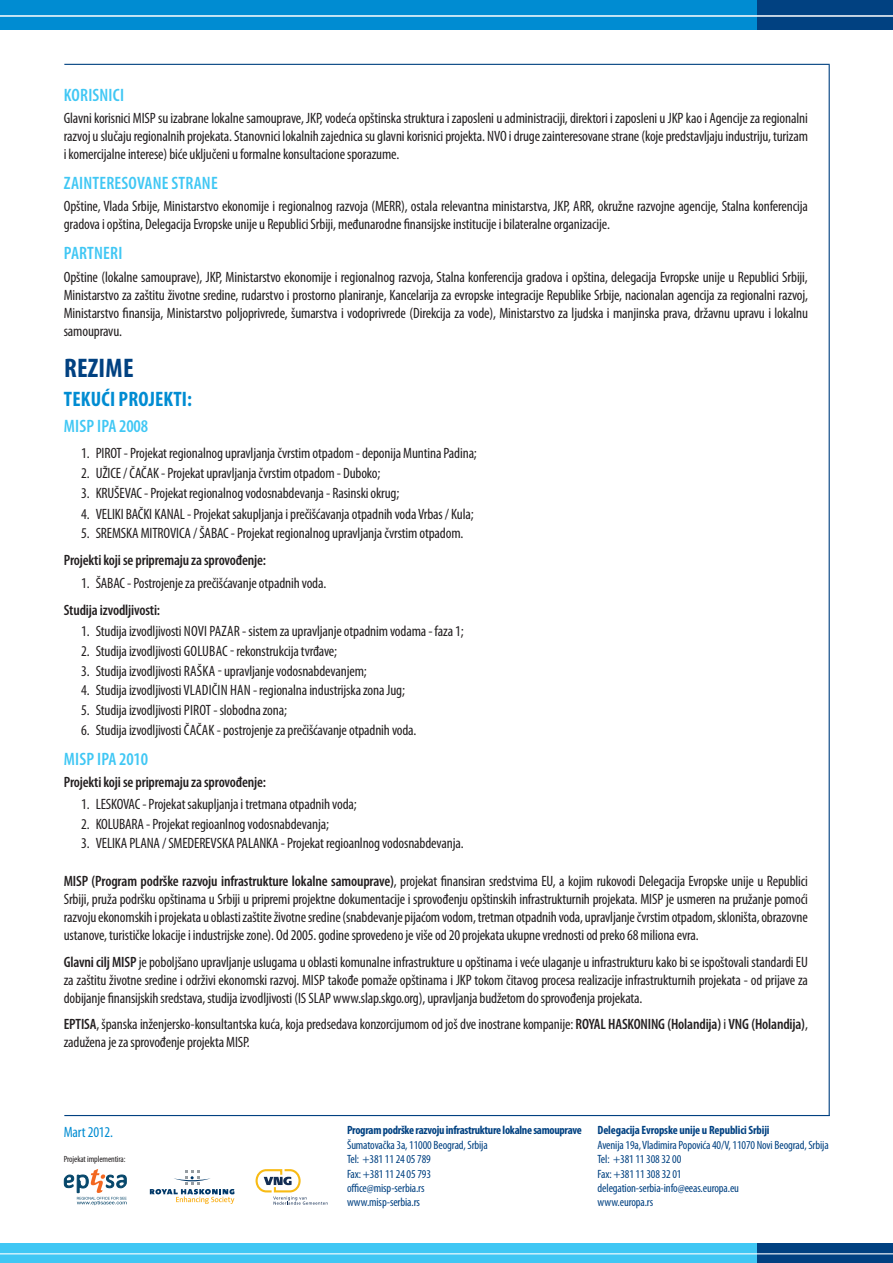
<style>
.page{position:relative;width:893px;height:1263px;background:#fff}
.page>*{position:absolute;margin:0;border:0;box-sizing:border-box;transform-origin:0 0}
.t1{font:700 condensed 27px "Myriad Pro";color:#014181}
.t2{font:700 condensed 21px "Myriad Pro";color:#008cd2}
.t3{font:600 condensed 18px "Myriad Pro";letter-spacing:.01em;color:#40c7f4}
.t4{font:condensed 15px/18px "Myriad Pro";letter-spacing:-.01em;color:#231f20;text-align:justify}
.t5{font:600 condensed 15px "Myriad Pro";letter-spacing:-.01em;color:#231f20}
.t6{font:condensed 15px "Myriad Pro";letter-spacing:-.01em;color:#008cd2}
.t7{font:condensed 12px/14.4px "Myriad Pro";letter-spacing:-.01em;color:#014181}
.t8{font:700 condensed 12px "Myriad Pro";letter-spacing:-.025em;color:#014181}
.t9{font:condensed 9px "Myriad Pro";letter-spacing:-.01em;color:#231f20}
.s1{font-weight:600}
.s2{font-weight:400}
</style>
<div class="page">
<hr style="left:64px;top:1115px;width:766px;height:1px;background:#014181">
<svg style="left:64px;top:1169px;width:63px;height:36px"></svg>
<svg style="left:150px;top:1170px;width:84px;height:33px"></svg>
<svg style="left:255px;top:1169px;width:73px;height:36px"></svg>
<div style="left:0;top:0;width:893px;height:30px;background:#008cd2"></div>
<div style="left:758px;top:0;width:135px;height:30px;background:#014181"></div>
<hr style="left:0;top:15px;width:893px;height:2px;background:#fff">
<div style="left:0;top:1243px;width:893px;height:20px;background:#40c7f4"></div>
<div style="left:758px;top:1243px;width:135px;height:20px;background:#014181"></div>
<hr style="left:0;top:1253px;width:893px;height:1px;background:#fff">
<hr style="left:829px;top:65px;width:1px;height:1051px;background:#014181">
<hr style="left:64px;top:64px;width:766px;height:1px;background:#014181">
<p class="t3" style="left:64px;top:85px;width:59px">KORISNICI</p>
<p class="t4" style="left:64px;top:109px;width:746px">Glavni korisnici MISP su izabrane lokalne samouprave, JKP, vodeća opštinska struktura i zaposleni u administraciji, direktori i zaposleni u JKP kao i Agencije za regionalni razvoj u slučaju regionalnih projekata. Stanovnici lokalnih zajednica su glavni korisnici projekta. NVO i druge zainteresovane strane (koje predstavljaju industriju, turizam i komercijalne interese) biće uključeni u formalne konsultacione sporazume.</p>
<p class="t3" style="left:64px;top:173px;width:15px">ZAINTE</p>
<p class="t3" style="left:106px;top:173px;width:31px">RESOVANE</p>
<p class="t3" style="left:172px;top:173px;width:31px">STRANE</p>
<p class="t4" style="left:64px;top:197px;width:746px">Opštine, Vlada Srbije, Ministarstvo ekonomije i regionalnog razvoja (MERR), ostala relevantna ministarstva, JKP, ARR, okružne razvojne agencije, Stalna konferencija gradova i opština, Delegacija Evropske unije u Republici Srbiji, međunarodne finansijske institucije i bilateralne organizacije.</p>
<p class="t3" style="left:64px;top:244px;width:60px">Partneri</p>
<p class="t4" style="left:64px;top:267px;width:746px">Opštine (lokalne samouprave), JKP, Ministarstvo ekonomije i regionalnog razvoja, Stalna konferencija gradova i opština, delegacija Evropske unije u Republici Srbiji, Ministarstvo za zaštitu životne sredine, rudarstvo i prostorno planiranje, Kancelarija za evropske integracije Republike Srbije, nacionalan agencija za regionalni razvoj, Ministarstvo finansija, Ministarstvo poljoprivrede, šumarstva i vodoprivrede (Direkcija za vode), Ministarstvo za ljudska i manjinska prava, državnu upravu i lokalnu samoupravu.</p>
<h1 class="t1" style="left:64px;top:351px;width:25px">Rezime</h1>
<h2 class="t2" style="left:64px;top:386px;width:64px">Tekući projekti</h2>
<h2 class="t2" style="left:187px;top:386px;width:6px">:</h2>
<p class="t3" style="left:64px;top:416px;width:86px">MISP IPA 2008</p>
<p class="t4" style="left:81px;top:444px;width:397px">1. PIROT - Projekat regionalnog upravljanja čvrstim otpadom - deponija Muntina Padina;</p>
<p class="t4" style="left:81px;top:464px;width:301px">2. UŽICE / ČAČAK - Projekat upravljanja čvrstim otpadom - Duboko;</p>
<p class="t4" style="left:81px;top:484px;width:320px">3. KRUŠEVAC - Projekat regionalnog vodosnabdevanja - Rasinski okrug;</p>
<p class="t4" style="left:81px;top:504px;width:394px">4. VELIKI BAČKI KANAL - Projekat sakupljanja i prečišćavanja otpadnih voda Vrbas / Kula;</p>
<p class="t4" style="left:81px;top:524px;width:384px">5. SREMSKA MITROVICA / ŠABAC - Projekat regionalnog upravljanja čvrstim otpadom.</p>
<p class="t5" style="left:64px;top:552px;width:204px">Projekti koji se pripremaju za sprovođenje:</p>
<p class="t4" style="left:81px;top:574px;width:247px">1. ŠABAC - Postrojenje za prečišćavanje otpadnih voda.</p>
<p class="t5" style="left:64px;top:601px;width:98px">Studija izvodljivosti:</p>
<p class="t4" style="left:81px;top:622px;width:384px">1. Studija izvodljivosti Novi Pazar - sistem za upravljanje otpadnim vodama - faza 1;</p>
<p class="t4" style="left:81px;top:642px;width:117px">2. Studija izvodljivosti Golubac</p>
<p class="t4" style="left:230px;top:642px;width:109px">- rekonstrukcija tvrđave;</p>
<p class="t4" style="left:81px;top:661px;width:117px">3. Studija izvodljivosti Raška</p>
<p class="t4" style="left:218px;top:661px;width:150px">- upravljanje vodosnabdevanjem;</p>
<p class="t4" style="left:81px;top:681px;width:115px">4. Studija izvodljivosti Vladičin</p>
<p class="t4" style="left:230px;top:681px;width:176px">Han - regionalna industrijska zona Jug;</p>
<p class="t4" style="left:81px;top:701px;width:207px">5. Studija izvodljivosti Pirot - slobodna zona;</p>
<p class="t4" style="left:81px;top:721px;width:116px">6. Studija izvodljivosti Čačak</p>
<p class="t4" style="left:217px;top:721px;width:201px">- postrojenje za prečišćavanje otpadnih voda.</p>
<p class="t3" style="left:64px;top:749px;width:86px">MISP IPA 2010</p>
<p class="t5" style="left:64px;top:774px;width:204px">Projekti koji se pripremaju za sprovođenje:</p>
<p class="t4" style="left:81px;top:795px;width:277px">1. LESKOVAC - Projekat sakupljanja i tretmana otpadnih voda;</p>
<p class="t4" style="left:81px;top:814px;width:249px">2. KOLUBARA - Projekat regioanlnog vodosnabdevanja;</p>
<p class="t4" style="left:81px;top:834px;width:384px">3. VELIKA PLANA / SMEDEREVSKA PALANKA - Projekat regioanlnog vodosnabdevanja.</p>
<p class="t4" style="left:64px;top:872px;width:746px"><span class="s1">MISP (Program podrške razvoju infrastrukture lokalne samouprave)</span>, projekat finansiran sredstvima EU, a kojim rukovodi Delegacija Evropske unije u Republici Srbiji, pruža podršku opštinama u Srbiji u pripremi projektne dokumentacije i sprovođenju opštinskih infrastrukturnih projekata. MISP je usmeren na pružanje pomoći razvoju ekonomskih i projekata u oblasti zaštite životne sredine (snabdevanje pijaćom vodom, tretman otpadnih voda, upravljanje čvrstim otpadom, skloništa, obrazovne ustanove, turističke lokacije i industrijske zone). Od 2005. godine sprovedeno je više od 20 projekata ukupne vrednosti od preko 68 miliona evra.</p>
<p class="t4" style="left:64px;top:952px;width:746px"><span class="s1">Glavni cilj MISP</span> je poboljšano upravljanje uslugama u oblasti komunalne infrastrukture u opštinama i veće ulaganje u infrastrukturu kako bi se ispoštovali standardi EU za zaštitu životne sredine i održivi ekonomski razvoj. MISP takođe pomaže opštinama i JKP tokom čitavog procesa realizacije infrastrukturnih projekata - od prijave za dobijanje finansijskih sredstava, studija izvodljivosti (IS SLAP www.slap.skgo.org), upravljanja budžetom do sprovođenja projekata.</p>
<p class="t4" style="left:64px;top:1015px;width:577px"><span class="s1">EPTISA</span>, španska inženjersko-konsultantska kuća, koja predsedava konzorcijumom od još dve inostrane kompanije: <span class="s1">ROYAL HASKONING</span></p>
<p class="t5" style="left:667px;top:1016px;width:142px">(Holandija) <span class="s2">i</span> VNG (Holandija)<span class="s2">,</span></p>
<p class="t4" style="left:64px;top:1033px;width:188px">zadužena je za sprovođenje projekta MISP.</p>
<p class="t6" style="left:64px;top:1123px;width:51px">Mart 2012.</p>
<p class="t9" style="left:64px;top:1154px;width:63px">Projekat implementira:</p>
<p class="t8" style="left:347px;top:1123px;width:236px">Program podrške razvoju infrastrukture lokalne samouprave</p>
<p class="t7" style="left:347px;top:1137px;width:142px">Šumatovačka 3a, 11000 Beograd, Srbija<br>Tel: +381 11 24 05 789<br>Fax: +381 11 24 05 793 office@misp-serbia.rs www.misp-serbia.rs</p>
<p class="t8" style="left:598px;top:1123px;width:174px">Delegacija Evropske unije u Republici Srbiji</p>
<p class="t7" style="left:598px;top:1137px;width:233px">Avenija 19a, Vladimira Popovića 40/V, 11070 Novi Beograd, Srbija Tel: +381 11 308 32 00<br>Fax: +381 11 308 32 01<br>delegation-serbia-info@eeas.europa.eu<br>www.europa.rs</p>
</div>
